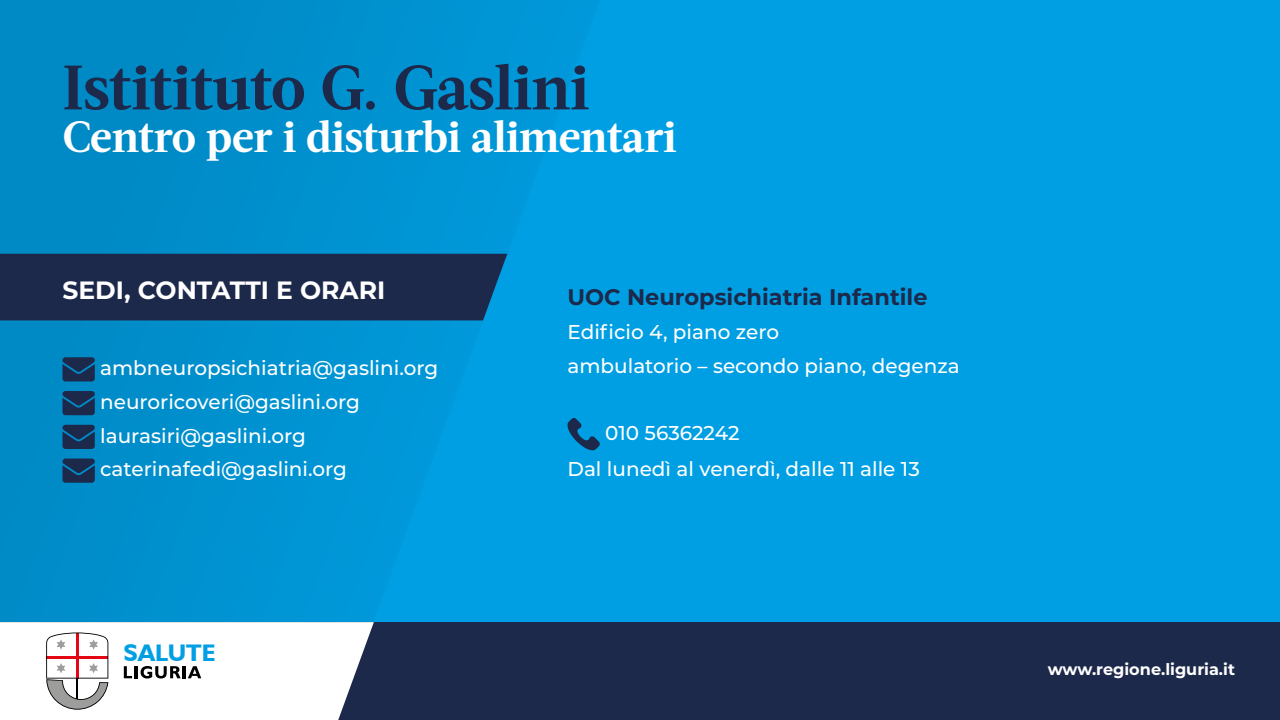
<style>
.page{position:relative;width:1280px;height:720px;background:#009fe3}
.page>*{position:absolute;margin:0;border:0;box-sizing:border-box;transform-origin:0 0}
.t1{font:700 62.5px "Acta";letter-spacing:-.015em;color:#1d294b}
.t2{font:700 43.75px "Acta";letter-spacing:-.01em;color:#fff}
.t3{font:700 25px "Montserrat";color:#fff}
.t4{font:700 24px "Humanist 521 BT";color:#009fe3}
.t5{font:700 22.5px "Montserrat";color:#1d294b}
.t6{font:500 20px/33.8px "Montserrat";color:#fff}
.t7{font:700 16.12px "Montserrat";color:#fff}
</style>
<div class="page">
<svg style="left:0;top:0;width:594px;height:622px;fill:#0092d1"></svg>
<div style="left:0;top:622px;width:1280px;height:98px;background:#1d294b"></div>
<svg style="left:0;top:622px;width:374px;height:98px;background:#ebe9eb"></svg>
<div style="left:0;top:254px;width:507px;height:66px;background:#1d294b"></div>
<svg style="left:567px;top:418px;width:33px;height:32px"></svg>
<svg style="left:62px;top:357px;width:33px;height:24px"></svg>
<svg style="left:62px;top:391px;width:33px;height:24px"></svg>
<svg style="left:62px;top:425px;width:33px;height:24px"></svg>
<svg style="left:62px;top:459px;width:33px;height:24px"></svg>
<h1 class="t1" style="left:62px;top:51px;width:528px">Istitituto G. Gaslini</h1>
<h2 class="t2" style="left:62px;top:111px;width:616px">Centro per i disturbi alimentari</h2>
<p class="t3" style="left:62px;top:272px;width:324px">SEDI, CONTATTI E ORARI</p>
<p class="t5" style="left:568px;top:281px;width:362px">UOC Neuropsichiatria Infantile</p>
<p class="t6" style="left:568px;top:314px;width:394px">Edificio 4, piano zero<br>ambulatorio – secondo piano, degenza</p>
<p class="t6" style="left:100px;top:350px;width:339px">ambneuropsichiatria@gaslini.org neuroricoveri@gaslini.org laurasiri@gaslini.org caterinafedi@gaslini.org</p>
<p class="t6" style="left:568px;top:414px;width:354px;line-height:36.2px;text-indent:38px">010 56362242<br>Dal lunedì al venerdì, dalle 11 alle 13</p>
<p class="t4" style="left:124px;top:638px;width:93px">SALUTE</p>
<p class="t7" style="left:1048px;top:658px;width:189px">www.regione.liguria.it</p>
</div>
